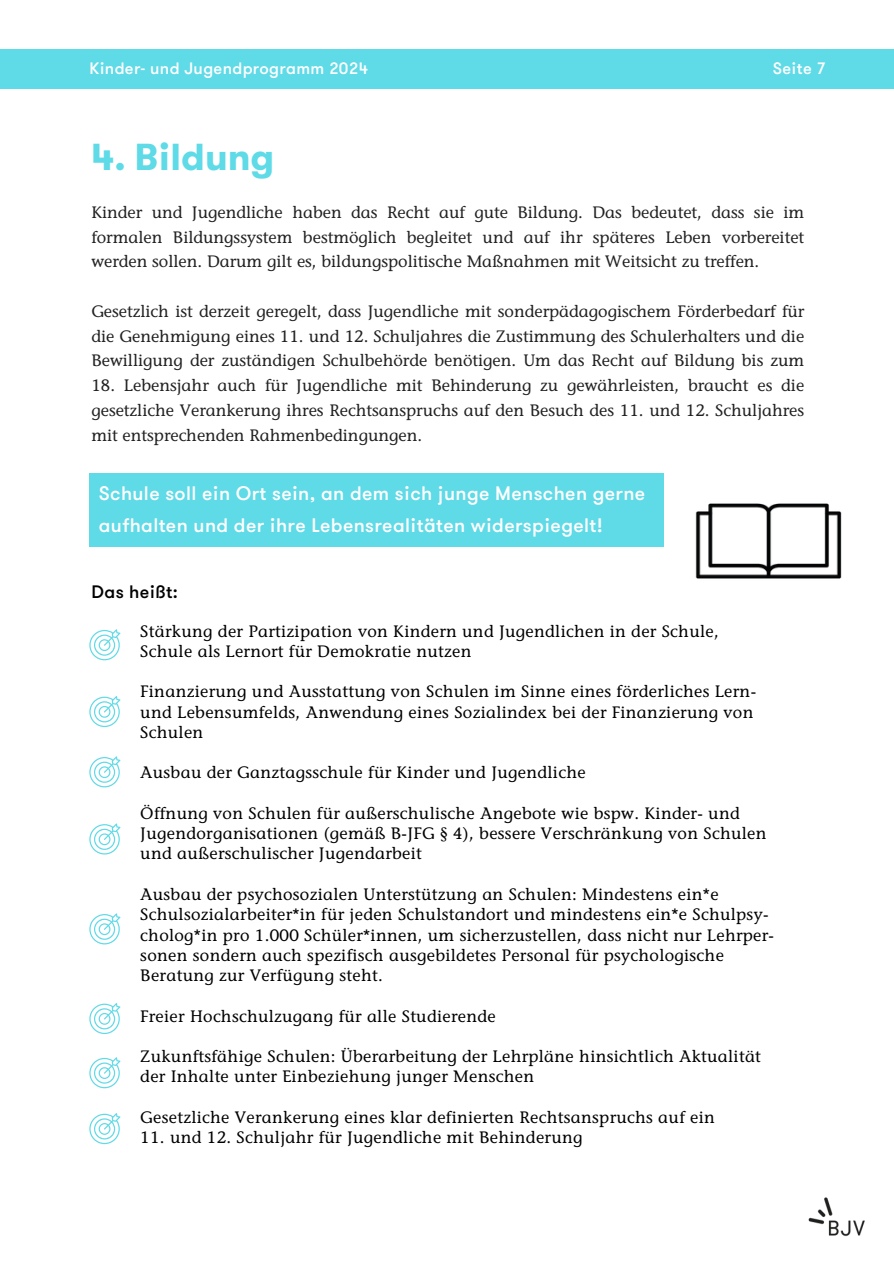
<style>
.page{position:relative;width:894px;height:1264px;background:#fff}
.page>*{position:absolute;margin:0;border:0;box-sizing:border-box;transform-origin:0 0}
.t1{font:700 37.5px "GT Walsheim";color:#5fdae7}
.t2{font:500 19.5px/31.5px "GT Walsheim";letter-spacing:.02em;color:#fff}
.t3{font:500 18px "GT Walsheim";letter-spacing:.02em;color:#000}
.t4{font:500 16.5px/20.2px "Stone Informal Std";letter-spacing:.02em;color:#000}
.t5{font:500 16.5px/24.8px "Stone Informal Std";color:#222;text-align:justify}
.t6{font:500 16.5px "GT Walsheim";letter-spacing:.02em;color:#fff}
</style>
<div class="page">
<img style="left:808px;top:1197px;width:57px;height:40px">
<div style="left:0;top:49px;width:893px;height:40px;background:#5fdae7"></div>
<div style="left:89px;top:473px;width:575px;height:74px;background:#5fdae7"></div>
<svg style="left:89px;top:823px;width:31px;height:31px"></svg>
<svg style="left:89px;top:1113px;width:31px;height:31px"></svg>
<svg style="left:89px;top:1003px;width:31px;height:31px"></svg>
<svg style="left:89px;top:1057px;width:31px;height:31px"></svg>
<svg style="left:89px;top:756px;width:31px;height:31px"></svg>
<svg style="left:89px;top:913px;width:31px;height:31px"></svg>
<svg style="left:89px;top:696px;width:31px;height:31px"></svg>
<svg style="left:89px;top:629px;width:31px;height:31px"></svg>
<img style="left:695px;top:503px;width:147px;height:76px">
<h1 class="t6" style="left:89px;top:58px;width:280px">Kinder- und Jugendprogramm 2024</h1>
<p class="t6" style="left:772px;top:58px;width:55px">Seite 7</p>
<p class="t1" style="left:91px;top:133px;width:184px">4. Bildung</p>
<p class="t5" style="left:91px;top:202px;width:714px">Kinder und Jugendliche haben das Recht auf gute Bildung. Das bedeutet, dass sie im formalen Bildungssystem bestmöglich begleitet und auf ihr späteres Leben vorbereitet werden sollen. Darum gilt es, bildungspolitische Maßnahmen mit Weitsicht zu treffen.</p>
<p class="t5" style="left:91px;top:301px;width:714px">Gesetzlich ist derzeit geregelt, dass Jugendliche mit sonderpädagogischem Förderbedarf für die Genehmigung eines 11. und 12. Schuljahres die Zustimmung des Schulerhalters und die Bewilligung der zuständigen Schulbehörde benötigen. Um das Recht auf Bildung bis zum</p>
<p class="t5" style="left:91px;top:375px;width:714px">18. Lebensjahr auch für Jugendliche mit Behinderung zu gewährleisten, braucht es die gesetzliche Verankerung ihres Rechtsanspruchs auf den Besuch des 11. und 12. Schuljahres mit entsprechenden Rahmenbedingungen.</p>
<h2 class="t2" style="left:99px;top:478px;width:548px">Schule soll ein Ort sein, an dem sich junge Menschen gerne aufhalten und der ihre Lebensrealitäten widerspiegelt!</h2>
<h2 class="t3" style="left:92px;top:580px;width:88px">Das heißt:</h2>
<p class="t4" style="left:140px;top:622px;width:579px">Stärkung der Partizipation von Kindern und Jugendlichen in der Schule,<br>Schule als Lernort für Demokratie nutzen</p>
<p class="t4" style="left:140px;top:683px;width:617px">Finanzierung und Ausstattung von Schulen im Sinne eines förderliches Lern&shy;und Lebensumfelds, Anwendung eines Sozialindex bei der Finanzierung von<br>Schulen</p>
<p class="t4" style="left:140px;top:764px;width:446px">Ausbau der Ganztagsschule für Kinder und Jugendliche</p>
<p class="t4" style="left:140px;top:805px;width:627px">Öffnung von Schulen für außerschulische Angebote wie bspw. Kinder- und<br>Jugendorganisationen (gemäß B-JFG § 4), bessere Verschränkung von Schulen und außerschulischer Jugendarbeit</p>
<p class="t4" style="left:140px;top:886px;width:635px">Ausbau der psychosozialen Unterstützung an Schulen: Mindestens ein*e Schulsozialarbeiter*in für jeden Schulstandort und mindestens ein*e Schulpsy&shy;cholog*in pro 1.000 Schüler*innen, um sicherzustellen, dass nicht nur Lehrper&shy;sonen sondern auch spezifisch ausgebildetes Personal für psychologische Beratung zur Verfügung steht.</p>
<p class="t4" style="left:140px;top:1007px;width:357px">Freier Hochschulzugang für alle Studierende</p>
<p class="t4" style="left:140px;top:1048px;width:622px">Zukunftsfähige Schulen: Überarbeitung der Lehrpläne hinsichtlich Aktualität der Inhalte unter Einbeziehung junger Menschen</p>
<p class="t4" style="left:140px;top:1108px;width:576px">Gesetzliche Verankerung eines klar definierten Rechtsanspruchs auf ein</p>
<p class="t4" style="left:140px;top:1129px;width:443px">11. und 12. Schuljahr für Jugendliche mit Behinderung</p>
</div>
